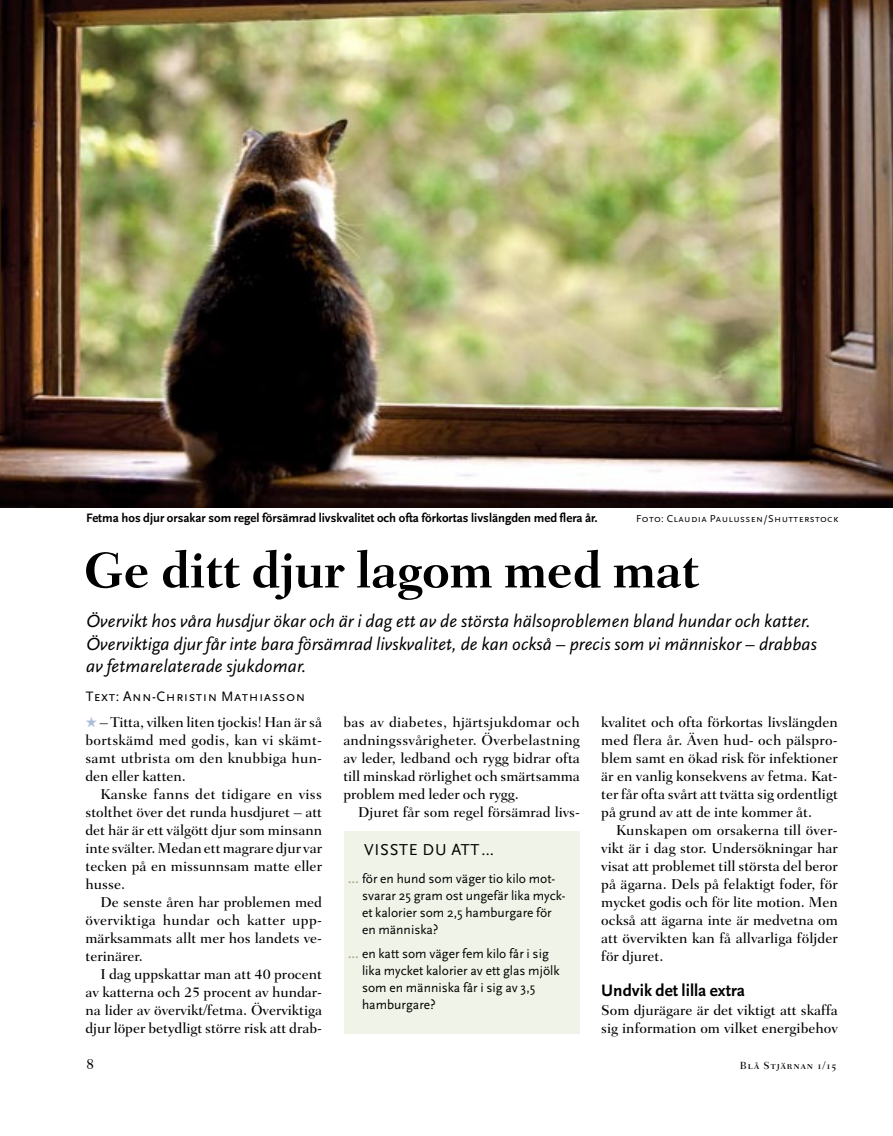
<style>
.page{position:relative;width:893px;height:1136px;background:#fff}
.page>*{position:absolute;margin:0;border:0;box-sizing:border-box;transform-origin:0 0}
.t1{font:700 51px "Fairfield LH";letter-spacing:-.01em;color:#000}
.t2{font:italic 18.3px/22.5px "Scala Sans";letter-spacing:.005em;color:#000}
.t3{font:700 17.25px "Scala Sans";color:#000}
.t4{font:16.5px "Scala Sans";letter-spacing:.045em;color:#000}
.t5{font:15px "Fairfield LH Medium SC";color:#000}
.t6{font:500 14.55px/18px "Fairfield LH";color:#000;text-align:justify}
.t7{font:14.25px "Scala Sans Caps";letter-spacing:.035em;color:#000}
.t8{font:13.5px/17px "Scala Sans";color:#000}
.t9{font:700 12.75px "Scala Sans";color:#000}
.t10{font:10.5px "Scala Sans Caps";letter-spacing:.035em;color:#000}
.t11{font:10.5px "Fairfield LH Medium SC";letter-spacing:.095em;color:#000}
.s1{color:#abbcda}
.s2{font-family:"Arno Pro";font-weight:700;font-style:italic;font-size:13.35px;color:#a9ad95}
</style>
<div class="page">
<img style="left:0;top:0;width:893px;height:507px">
<div style="left:344px;top:831px;width:236px;height:202px;background:#f0f3e7"></div>
<p class="t9" style="left:86px;top:512px;width:513px">Fetma hos djur orsakar som regel försämrad livskvalitet och ofta förkortas livslängden med flera år.</p>
<p class="t10" style="left:636px;top:512px;width:204px">Foto: Claudia Paulussen/Shutterstock</p>
<h1 class="t1" style="left:84px;top:549px;width:617px">Ge ditt djur lagom med mat</h1>
<p class="t2" style="left:86px;top:612px;width:732px">Övervikt hos våra husdjur ökar och är i dag ett av de största hälsoproblemen bland hundar och katter.<br>Överviktiga djur får inte bara försämrad livskvalitet, de kan också – precis som vi människor – drabbas av fetmarelaterade sjukdomar.</p>
<p class="t6" style="left:85px;top:714px;width:238px"><span class="s1">★</span> – Titta, vilken liten tjockis! Han är så bortskämd med godis, kan vi skämt&shy;samt utbrista om den knubbiga hun&shy;den eller katten.</p>
<p class="t6" style="left:85px;top:786px;width:238px;text-indent:15px">Kanske fanns det tidigare en viss stolthet över det runda husdjuret – att det här är ett välgött djur som minsann inte svälter. Medan ett magrare djur var tecken på en missunnsam matte eller husse.</p>
<p class="t6" style="left:85px;top:894px;width:238px;text-indent:15px">De senste åren har problemen med överviktiga hundar och katter upp&shy;märksammats allt mer hos landets ve&shy;terinärer.</p>
<p class="t6" style="left:85px;top:966px;width:238px;text-indent:15px">I dag uppskattar man att 40 procent av katterna och 25 procent av hundar&shy;na lider av övervikt/fetma. Överviktiga djur löper betydligt större risk att drab-</p>
<p class="t7" style="left:86px;top:687px;width:221px">Text: Ann-Christin Mathiasson</p>
<p class="t6" style="left:601px;top:714px;width:238px">kvalitet och ofta förkortas livslängden med flera år. Även hud- och pälspro&shy;blem samt en ökad risk för infektioner är en vanlig konsekvens av fetma. Kat&shy;ter får ofta svårt att tvätta sig ordentligt på grund av att de inte kommer åt.</p>
<p class="t6" style="left:601px;top:822px;width:238px;text-indent:15px">Kunskapen om orsakerna till över&shy;vikt är i dag stor. Undersökningar har visat att problemet till största del beror på ägarna. Dels på felaktigt foder, för mycket godis och för lite motion. Men också att ägarna inte är medvetna om att övervikten kan få allvarliga följder för djuret.</p>
<p class="t3" style="left:601px;top:983px;width:145px">Undvik det lilla extra</p>
<p class="t6" style="left:601px;top:1002px;width:238px">Som djurägare är det viktigt att skaffa sig information om vilket energibehov</p>
<p class="t6" style="left:343px;top:714px;width:238px">bas av diabetes, hjärtsjukdomar och andningssvårigheter. Överbelastning av leder, ledband och rygg bidrar ofta till minskad rörlighet och smärtsamma problem med leder och rygg.</p>
<p class="t6" style="left:358px;top:804px;width:223px">Djuret får som regel försämrad livs-</p>
<p class="t4" style="left:364px;top:842px;width:131px">VISSTE DU ATT…</p>
<p class="t8" style="left:362px;top:871px;width:205px;text-indent:-15px"><span class="s2">…</span>för en hund som väger tio kilo mot&shy;svarar 25 gram ost ungefär lika myck&shy;et kalorier som 2,5 hamburgare för en människa?</p>
<p class="t8" style="left:362px;top:946px;width:199px;text-indent:-15px"><span class="s2">…</span>en katt som väger fem kilo får i sig lika mycket kalorier av ett glas mjölk som en människa får i sig av 3,5 hamburgare?</p>
<p class="t5" style="left:87px;top:1055px;width:9px">8</p>
<p class="t11" style="left:740px;top:1059px;width:98px">Blå Stjärnan 1/15</p>
</div>
